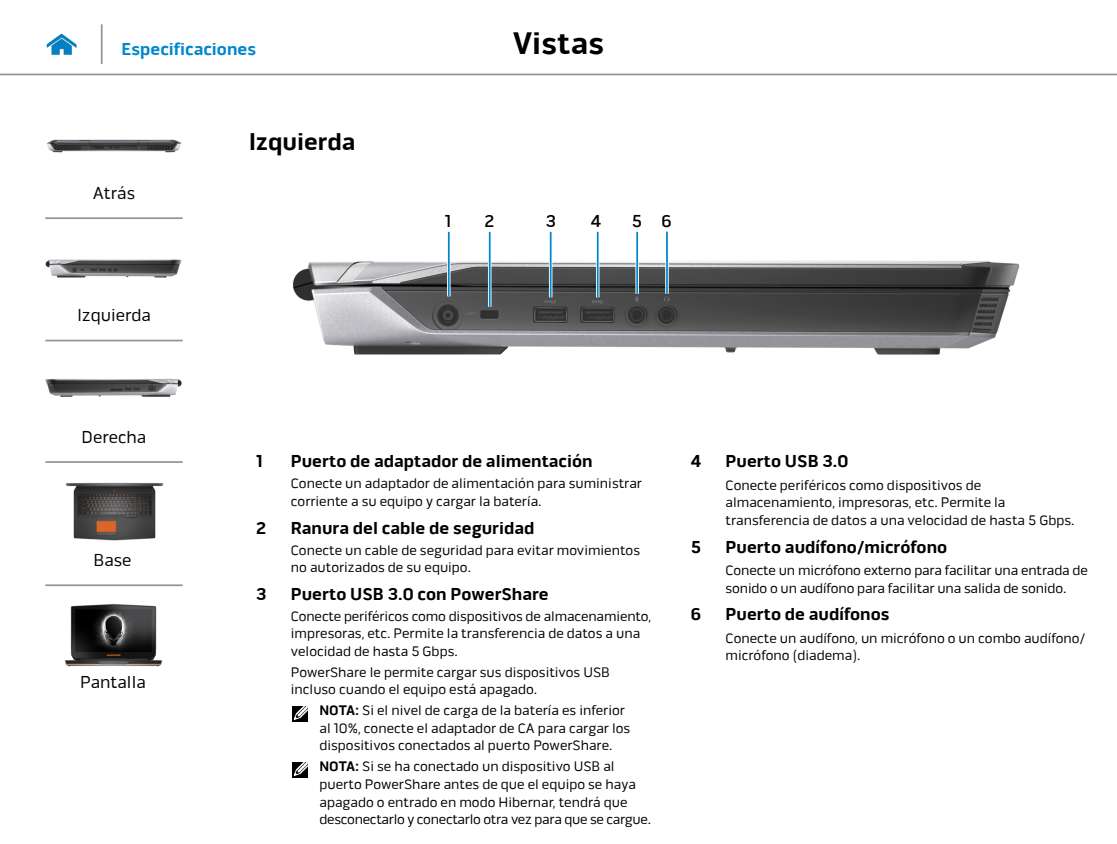
<style>
.page{position:relative;width:1117px;height:844px;background:#fff}
.page>*{position:absolute;margin:0;border:0;box-sizing:border-box;transform-origin:0 0}
.t1{font:700 31.5px "Pill Alt 600 mg";letter-spacing:.01em;color:#000}
.Head2{font:700 24.5px "Pill Alt 600 mg";color:#000}
.Callout_Head{font:700 17.5px "Pill Alt 600 mg";color:#000}
.t2{font:17.5px "Pill Alt 600 mg";color:#000}
.t3{font:700 17.5px "Pill Alt 600 mg";color:#0087cc}
.Callout-L{font:500 17.5px "Pill Alt 600 mg";color:#000}
.Callout_description{font:14px/17.5px "Pill Alt 600 mg";color:#000}
.Note{font:14px/17.5px "Pill Alt 600 mg";color:#000}
.s1{font-weight:700}
</style>
<div class="page">
<hr style="left:0;top:74px;width:1116px;height:1px;background:#939598">
<img style="left:46px;top:33px;width:31px;height:22px">
<div style="left:292px;top:706px;width:16px;height:15px;background:#000"></div>
<svg style="left:293px;top:706px;width:15px;height:14px"></svg>
<div style="left:292px;top:761px;width:16px;height:16px;background:#000"></div>
<svg style="left:293px;top:761px;width:15px;height:15px"></svg>
<img style="left:293px;top:244px;width:727px;height:111px">
<hr style="left:447px;top:232px;width:3px;height:64px;background:#fff">
<hr style="left:448px;top:232px;width:1px;height:64px;background:#0087cc">
<hr style="left:488px;top:232px;width:3px;height:75px;background:#fff">
<hr style="left:488px;top:232px;width:2px;height:75px;background:#0087cc">
<hr style="left:596px;top:232px;width:3px;height:65px;background:#fff">
<hr style="left:596px;top:232px;width:2px;height:65px;background:#0087cc">
<hr style="left:635px;top:232px;width:3px;height:61px;background:#fff">
<hr style="left:636px;top:232px;width:2px;height:61px;background:#0087cc">
<hr style="left:549px;top:232px;width:3px;height:65px;background:#fff">
<hr style="left:549px;top:232px;width:2px;height:65px;background:#0087cc">
<hr style="left:665px;top:231px;width:3px;height:62px;background:#fff">
<hr style="left:666px;top:231px;width:1px;height:62px;background:#0087cc">
<hr style="left:101px;top:24px;width:2px;height:40px;background:#939598">
<img style="left:46px;top:139px;width:135px;height:14px">
<img style="left:45px;top:259px;width:137px;height:19px">
<img style="left:45px;top:378px;width:137px;height:19px">
<img style="left:65px;top:482px;width:98px;height:58px">
<img style="left:65px;top:603px;width:98px;height:63px">
<hr style="left:45px;top:217px;width:138px;height:2px;background:#939598">
<hr style="left:45px;top:339px;width:138px;height:2px;background:#939598">
<hr style="left:45px;top:461px;width:138px;height:2px;background:#939598">
<hr style="left:45px;top:584px;width:138px;height:2px;background:#939598">
<p class="t3" style="left:122px;top:38px;width:136px">Especificaciones</p>
<h1 class="t1" style="left:512px;top:25px;width:93px">Vistas</h1>
<p class="t2" style="left:93px;top:182px;width:44px">Atrás</p>
<p class="t2" style="left:77px;top:305px;width:75px">Izquierda</p>
<p class="Head2" style="left:249px;top:127px;width:108px">Izquierda</p>
<p class="Callout-L" style="left:444px;top:211px;width:8px">1</p>
<p class="Callout-L" style="left:484px;top:210px;width:11px">2</p>
<p class="Callout-L" style="left:545px;top:210px;width:12px">3</p>
<p class="Callout-L" style="left:590px;top:210px;width:12px">4</p>
<p class="Callout-L" style="left:631px;top:210px;width:12px">5</p>
<p class="Callout-L" style="left:661px;top:210px;width:12px">6</p>
<p class="t2" style="left:82px;top:427px;width:66px">Derecha</p>
<p class="t2" style="left:93px;top:549px;width:40px">Base</p>
<p class="t2" style="left:80px;top:672px;width:67px">Pantalla</p>
<p class="Callout_Head" style="left:256px;top:450px;width:8px">1</p>
<p class="Callout_Head" style="left:291px;top:450px;width:303px">Puerto de adaptador de alimentación</p>
<p class="Callout_description" style="left:291px;top:474px;width:352px">Conecte un adaptador de alimentación para suministrar corriente a su equipo y cargar la batería.</p>
<p class="Callout_Head" style="left:256px;top:517px;width:11px">2</p>
<p class="Callout_Head" style="left:291px;top:517px;width:245px">Ranura del cable de seguridad</p>
<p class="Callout_description" style="left:291px;top:541px;width:350px">Conecte un cable de seguridad para evitar movimientos no autorizados de su equipo.</p>
<p class="Callout_Head" style="left:256px;top:583px;width:12px">3</p>
<p class="Callout_Head" style="left:291px;top:583px;width:259px">Puerto USB 3.0 con PowerShare</p>
<p class="Callout_description" style="left:291px;top:607px;width:362px">Conecte periféricos como dispositivos de almacenamiento, impresoras, etc. Permite la transferencia de datos a una velocidad de hasta 5 Gbps.</p>
<p class="Callout_description" style="left:291px;top:663px;width:320px">PowerShare le permite cargar sus dispositivos USB incluso cuando el equipo está apagado.</p>
<p class="Note" style="left:319px;top:701px;width:312px"><span class="s1">NOTA:</span> Si el nivel de carga de la batería es inferior al 10%, conecte el adaptador de CA para cargar los dispositivos conectados al puerto PowerShare.</p>
<p class="Note" style="left:319px;top:757px;width:333px"><span class="s1">NOTA:</span> Si se ha conectado un dispositivo USB al puerto PowerShare antes de que el equipo se haya apagado o entrado en modo Hibernar, tendrá que desconectarlo y conectarlo otra vez para que se cargue.</p>
<p class="Callout_Head" style="left:690px;top:450px;width:12px">4</p>
<p class="Callout_Head" style="left:725px;top:450px;width:124px">Puerto USB 3.0</p>
<p class="Callout_description" style="left:725px;top:476px;width:350px">Conecte periféricos como dispositivos de almacenamiento, impresoras, etc. Permite la transferencia de datos a una velocidad de hasta 5 Gbps.</p>
<p class="Callout_Head" style="left:690px;top:536px;width:12px">5</p>
<p class="Callout_Head" style="left:725px;top:536px;width:223px">Puerto audífono/micrófono</p>
<p class="Callout_description" style="left:725px;top:561px;width:364px">Conecte un micrófono externo para facilitar una entrada de sonido o un audífono para facilitar una salida de sonido.</p>
<p class="Callout_Head" style="left:690px;top:604px;width:12px">6</p>
<p class="Callout_Head" style="left:725px;top:604px;width:165px">Puerto de audífonos</p>
<p class="Callout_description" style="left:725px;top:629px;width:361px">Conecte un audífono, un micrófono o un combo audífono/ micrófono (diadema).</p>
</div>
